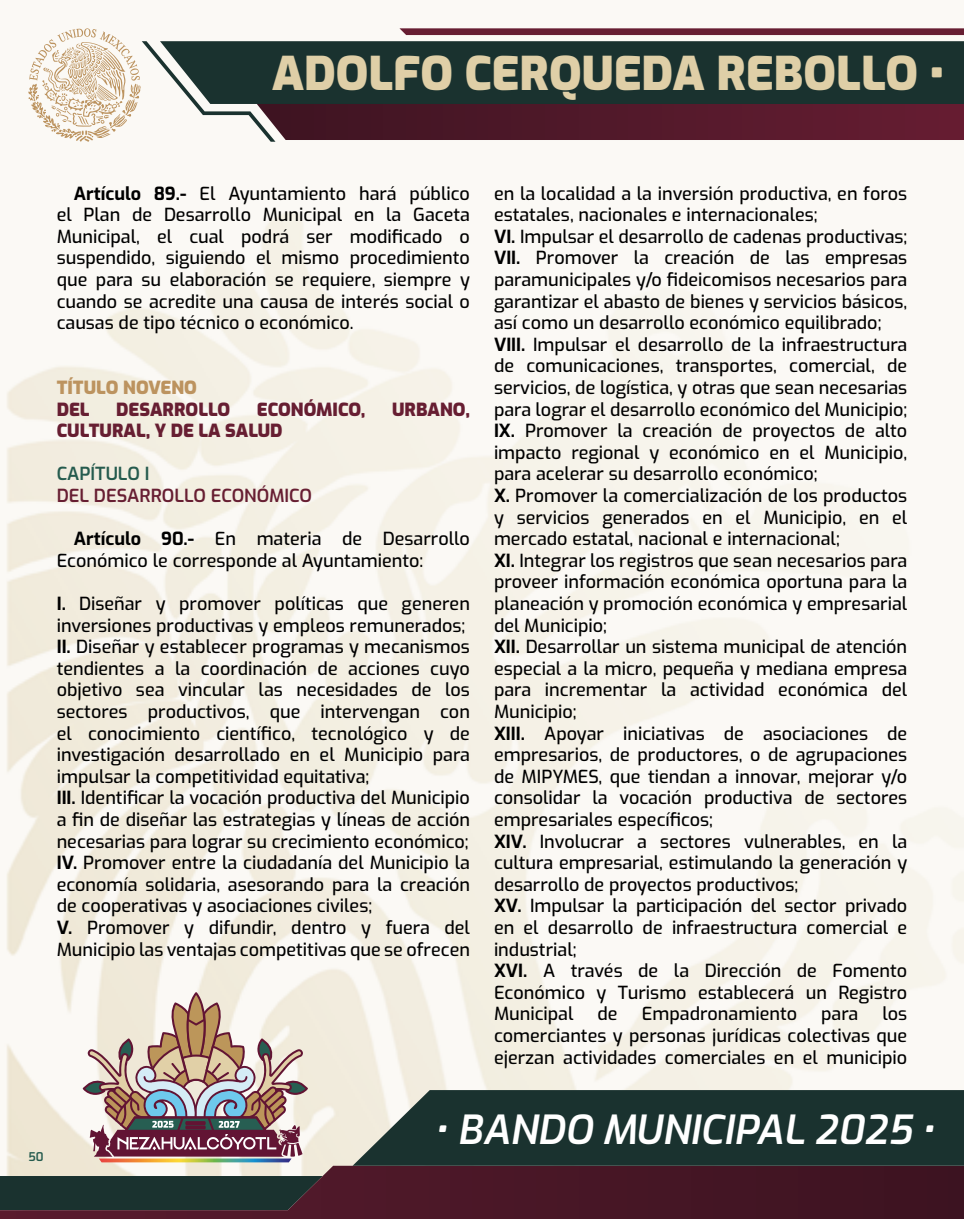
<style>
.page{position:relative;width:964px;height:1219px;background:#fff}
.page>*{position:absolute;margin:0;border:0;box-sizing:border-box;transform-origin:0 0}
.t1{font:900 46.2px "Exo";color:#dfcfa7}
.t2{font:italic 600 40px "Exo";color:#fff}
.t3{font:500 18px/21.6px "Exo";color:#000}
.t4{font:900 18px "Exo";color:#671e32}
.t5{font:600 18px "Exo";color:#671e32}
.t6{font:900 18px "Exo";color:#bc935f}
.t7{font:600 18px "Exo";color:#255b4e}
.t8{font:600 12px "Exo";color:#255b4e}
.s1{font-weight:700}
</style>
<div class="page">
<img style="left:4px;top:210px;width:960px;height:956px">
<svg style="left:0;top:1166px;width:353px;height:53px"></svg>
<svg style="left:353px;top:1090px;width:611px;height:129px"></svg>
<svg style="left:28px;top:28px;width:936px;height:114px"></svg>
<svg style="left:83px;top:992px;width:225px;height:170px"></svg>
<h1 class="t1" style="left:272px;top:38px;width:673px">ADOLFO CERQUEDA REBOLLO •</h1>
<p class="t3" style="left:57px;top:181px;width:415px;text-align:justify;text-indent:17px"><span class="s1">Artículo 89.-</span> El Ayuntamiento hará público el Plan de Desarrollo Municipal en la Gaceta Municipal, el cual podrá ser modificado o suspendido, siguiendo el mismo procedimiento que para su elaboración se requiere, siempre y cuando se acredite una causa de interés social o causas de tipo técnico o económico.</p>
<p class="t6" style="left:57px;top:373px;width:142px">TÍTULO NOVENO</p>
<p class="t4" style="left:57px;top:395px;width:34px">DEL</p>
<p class="t4" style="left:116px;top:395px;width:116px">DESARROLLO</p>
<p class="t4" style="left:257px;top:395px;width:110px">ECONÓMICO,</p>
<p class="t4" style="left:392px;top:395px;width:79px">URBANO,</p>
<p class="t4" style="left:57px;top:417px;width:227px">CULTURAL, Y DE LA SALUD</p>
<p class="t7" style="left:57px;top:460px;width:94px">CAPÍTULO I</p>
<p class="t5" style="left:57px;top:482px;width:257px">DEL DESARROLLO ECONÓMICO</p>
<p class="t3" style="left:57px;top:527px;width:415px;text-indent:17px"><span class="s1">Artículo 90.-</span> En materia de Desarrollo<br>Económico le corresponde al Ayuntamiento:</p>
<p class="t3" style="left:57px;top:592px;width:415px"><span class="s1">I.</span> Diseñar y promover políticas que generen inversiones productivas y empleos remunerados; <span class="s1">II.</span> Diseñar y establecer programas y mecanismos tendientes a la coordinación de acciones cuyo objetivo sea vincular las necesidades de los sectores productivos, que intervengan con el conocimiento científico, tecnológico y de investigación desarrollado en el Municipio para impulsar la competitividad equitativa;<br><span class="s1">III.</span> Identificar la vocación productiva del Municipio a fin de diseñar las estrategias y líneas de acción necesarias para lograr su crecimiento económico; <span class="s1">IV.</span> Promover entre la ciudadanía del Municipio la economía solidaria, asesorando para la creación de cooperativas y asociaciones civiles;<br><span class="s1">V.</span> Promover y difundir, dentro y fuera del Municipio las ventajas competitivas que se ofrecen</p>
<p class="t3" style="left:494px;top:181px;width:415px">en la localidad a la inversión productiva, en foros estatales, nacionales e internacionales;<br><span class="s1">VI.</span> Impulsar el desarrollo de cadenas productivas; <span class="s1">VII.</span> Promover la creación de las empresas paramunicipales y/o fideicomisos necesarios para garantizar el abasto de bienes y servicios básicos, así como un desarrollo económico equilibrado; <span class="s1">VIII.</span> Impulsar el desarrollo de la infraestructura de comunicaciones, transportes, comercial, de servicios, de logística, y otras que sean necesarias para lograr el desarrollo económico del Municipio; <span class="s1">IX.</span> Promover la creación de proyectos de alto impacto regional y económico en el Municipio, para acelerar su desarrollo económico;<br><span class="s1">X.</span> Promover la comercialización de los productos y servicios generados en el Municipio, en el mercado estatal, nacional e internacional;<br><span class="s1">XI.</span> Integrar los registros que sean necesarios para proveer información económica oportuna para la planeación y promoción económica y empresarial del Municipio;<br><span class="s1">XII.</span> Desarrollar un sistema municipal de atención especial a la micro, pequeña y mediana empresa para incrementar la actividad económica del Municipio;<br><span class="s1">XIII.</span> Apoyar iniciativas de asociaciones de empresarios, de productores, o de agrupaciones de MIPYMES, que tiendan a innovar, mejorar y/o consolidar la vocación productiva de sectores empresariales específicos;<br><span class="s1">XIV.</span> Involucrar a sectores vulnerables, en la cultura empresarial, estimulando la generación y desarrollo de proyectos productivos;<br><span class="s1">XV.</span> Impulsar la participación del sector privado en el desarrollo de infraestructura comercial e industrial;<br><span class="s1">XVI.</span> A través de la Dirección de Fomento Económico y Turismo establecerá un Registro Municipal</p>
<p class="t3" style="left:494px;top:1002px;width:415px;text-align:justify;text-indent:388px">los comerciantes y personas jurídicas colectivas que ejerzan actividades comerciales en el municipio</p>
<p class="t3" style="left:597px;top:1002px;width:22px">de</p>
<p class="t3" style="left:642px;top:1002px;width:157px">Empadronamiento</p>
<p class="t3" style="left:821px;top:1002px;width:39px">para</p>
<p class="t8" style="left:28px;top:1147px;width:17px">50</p>
<h2 class="t2" style="left:435px;top:1100px;width:501px">• BANDO MUNICIPAL 2025 •</h2>
</div>
